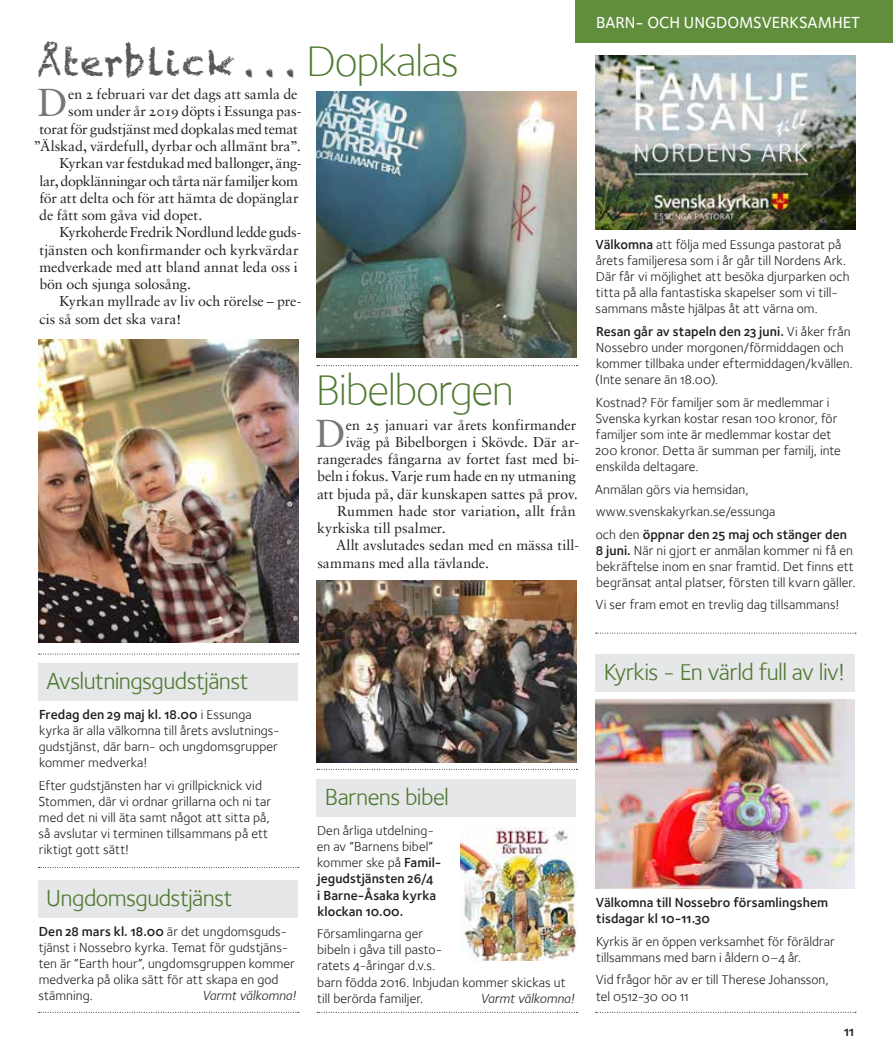
<style>
.page{position:relative;width:893px;height:1063px;background:#fff}
.page>*{position:absolute;margin:0;border:0;box-sizing:border-box;transform-origin:0 0}
.t1{font:45px "Foundry Sterling Light OSF";letter-spacing:-.03em;color:#507931}
.t2{font:39px "Sabon";color:#76787b}
.t3{font:36px "Chalkduster";letter-spacing:.04em;color:#57585a}
.t4{font:24px "Foundry Sterling Book OSF";letter-spacing:-.025em;color:#507931}
.t5{font:500 16.5px "Foundry Sterling";color:#fff}
.t6{font:14.25px "Sabon Roman Os F";letter-spacing:-.01em;color:#231f20}
.t7{font:13.5px/16px "Foundry Sterling Book OSF";letter-spacing:.005em;color:#231f20}
.t8{font:13.5px/16px "Foundry Sterling Demi OSF";letter-spacing:.005em;color:#231f20}
.t9{font:13.5px "Foundry Sterling Book Italic OSF";color:#231f20}
.s1{font-family:"Foundry Sterling Demi OSF"}
.s2{font-family:"Foundry Sterling Book OSF"}
</style>
<div class="page">
<div style="left:575px;top:0;width:318px;height:43px;background:#618e3d"></div>
<div style="left:316px;top:780px;width:260px;height:37px;background:#e6e7e9"></div>
<div style="left:595px;top:654px;width:260px;height:38px;background:#e6e7e9"></div>
<div style="left:38px;top:664px;width:260px;height:37px;background:#e6e7e9"></div>
<div style="left:38px;top:880px;width:260px;height:38px;background:#e6e7e9"></div>
<img style="left:461px;top:828px;width:116px;height:133px">
<img style="left:316px;top:580px;width:260px;height:183px">
<img style="left:39px;top:340px;width:260px;height:302px">
<img style="left:316px;top:92px;width:260px;height:266px">
<img style="left:595px;top:55px;width:260px;height:174px">
<img style="left:595px;top:699px;width:260px;height:190px">
<svg style="left:596px;top:1012px;width:260px;height:1px"></svg>
<svg style="left:317px;top:1012px;width:260px;height:1px"></svg>
<svg style="left:317px;top:769px;width:260px;height:1px"></svg>
<svg style="left:317px;top:365px;width:260px;height:1px"></svg>
<svg style="left:39px;top:1012px;width:260px;height:1px"></svg>
<svg style="left:39px;top:867px;width:260px;height:1px"></svg>
<svg style="left:39px;top:654px;width:260px;height:1px"></svg>
<svg style="left:596px;top:633px;width:260px;height:1px"></svg>
<h3 class="t3" style="left:38px;top:42px;width:259px">Återblick . . .</h3>
<h2 class="t2" style="left:38px;top:80px;width:32px">D</h2>
<p class="t6" style="left:68px;top:86px;width:231px">en 2 februari var det dags att samla de</p>
<p class="t6" style="left:68px;top:103px;width:235px">som under år 2019 döpts i Essunga pas-</p>
<p class="t6" style="left:40px;top:120px;width:260px">torat för gudstjänst med dopkalas med temat</p>
<p class="t6" style="left:34px;top:138px;width:269px">”Älskad, värdefull, dyrbar och allmänt bra”.</p>
<p class="t6" style="left:59px;top:155px;width:244px">Kyrkan var festdukad med ballonger, äng-</p>
<p class="t6" style="left:39px;top:172px;width:260px">lar, dopklänningar och tårta när familjer kom</p>
<p class="t6" style="left:39px;top:189px;width:261px">för att delta och för att hämta de dopänglar</p>
<p class="t6" style="left:39px;top:207px;width:165px">de fått som gåva vid dopet.</p>
<p class="t6" style="left:59px;top:224px;width:244px">Kyrkoherde Fredrik Nordlund ledde guds-</p>
<p class="t6" style="left:40px;top:241px;width:260px">tjänsten och konfirmander och kyrkvärdar</p>
<p class="t6" style="left:40px;top:258px;width:260px">medverkade med att bland annat leda oss i</p>
<p class="t6" style="left:39px;top:276px;width:153px">bön och sjunga solosång.</p>
<p class="t6" style="left:59px;top:293px;width:244px">Kyrkan myllrade av liv och rörelse – pre-</p>
<p class="t6" style="left:39px;top:310px;width:143px">cis så som det ska vara!</p>
<h1 class="t1" style="left:306px;top:35px;width:155px">Dopkalas</h1>
<h1 class="t1" style="left:316px;top:364px;width:200px">Bibelborgen</h1>
<h2 class="t2" style="left:315px;top:410px;width:32px">D</h2>
<p class="t6" style="left:346px;top:416px;width:232px">en 25 januari var årets konfirmander</p>
<p class="t6" style="left:346px;top:433px;width:235px">iväg på Bibelborgen i Skövde. Där ar-</p>
<p class="t6" style="left:317px;top:451px;width:264px">rangerades fångarna av fortet fast med bi-</p>
<p class="t6" style="left:317px;top:468px;width:260px">beln i fokus. Varje rum hade en ny utmaning</p>
<p class="t6" style="left:317px;top:485px;width:262px">att bjuda på, där kunskapen sattes på prov.</p>
<p class="t6" style="left:337px;top:502px;width:240px">Rummen hade stor variation, allt från</p>
<p class="t6" style="left:317px;top:520px;width:130px">kyrkiska till psalmer.</p>
<p class="t6" style="left:336px;top:537px;width:245px">Allt avslutades sedan med en mässa till-</p>
<p class="t6" style="left:317px;top:554px;width:173px">sammans med alla tävlande.</p>
<p class="t5" style="left:596px;top:13px;width:265px">BARN- OCH UNGDOMSVERKSAMHET</p>
<p class="t7" style="left:596px;top:236px;width:256px"><span class="s1">Välkomna</span> att följa med Essunga pastorat på årets familjeresa som i år går till Nordens Ark.<br>Där får vi möjlighet att besöka djurparken och titta på alla fantastiska skapelser som vi till&shy;sammans måste hjälpas åt att värna om.</p>
<p class="t8" style="left:596px;top:323px;width:256px">Resan går av stapeln den 23 juni. <span class="s2">Vi åker från</span></p>
<p class="t7" style="left:595px;top:339px;width:259px">Nossebro under morgonen/förmiddagen och kommer tillbaka under eftermiddagen/kvällen. (Inte senare än 18.00).</p>
<p class="t7" style="left:595px;top:394px;width:247px">Kostnad? För familjer som är medlemmar i Svenska kyrkan kostar resan 100 kronor, för familjer som inte är medlemmar kostar det 200 kronor. Detta är summan per familj, inte enskilda deltagare.</p>
<p class="t7" style="left:595px;top:478px;width:182px;line-height:22.5px">Anmälan görs via hemsidan, www.svenskakyrkan.se/essunga</p>
<p class="t8" style="left:596px;top:526px;width:253px"><span class="s2">och den</span> öppnar den 25 maj och stänger den</p>
<p class="t7" style="left:596px;top:542px;width:261px"><span class="s1">8 juni.</span> När ni gjort er anmälan kommer ni få en bekräftelse inom en snar framtid. Det finns ett begränsat antal platser, försten till kvarn gäller.</p>
<p class="t7" style="left:595px;top:597px;width:245px">Vi ser fram emot en trevlig dag tillsammans!</p>
<h3 class="t4" style="left:47px;top:667px;width:204px">Avslutningsgudstjänst</h3>
<p class="t8" style="left:39px;top:706px;width:214px">Fredag den 29 maj kl. 18.00 <span class="s2">i Essunga</span></p>
<p class="t7" style="left:39px;top:723px;width:243px">kyrka är alla välkomna till årets avslutnings&shy;gudstjänst, där barn- och ungdomsgrupper kommer medverka!</p>
<p class="t7" style="left:39px;top:777px;width:234px">Efter gudstjänsten har vi grillpicknick vid Stommen, där vi ordnar grillarna och ni tar med det ni vill äta samt något att sitta på, så avslutar vi terminen tillsammans på ett riktigt gott sätt!</p>
<h3 class="t4" style="left:46px;top:884px;width:188px">Ungdomsgudstjänst</h3>
<p class="t8" style="left:39px;top:923px;width:250px">Den 28 mars kl. 18.00 <span class="s2">är det ungdomsguds-</span></p>
<p class="t7" style="left:38px;top:939px;width:258px">tjänst i Nossebro kyrka. Temat för gudstjäns&shy;ten är ”Earth hour”, ungdomsgruppen kommer medverka på olika sätt för att skapa en god stämning.</p>
<p class="t9" style="left:202px;top:988px;width:95px">Varmt välkomna!</p>
<h3 class="t4" style="left:325px;top:783px;width:126px">Barnens bibel</h3>
<p class="t7" style="left:317px;top:823px;width:126px">Den årliga utdelning&shy;en av ”Barnens bibel” kommer ske på <span class="s1">Famil-</span></p>
<p class="t8" style="left:317px;top:871px;width:120px">jegudstjänsten 26/4 i Barne-Åsaka kyrka klockan 10.00.</p>
<p class="t7" style="left:317px;top:926px;width:250px">Församlingarna ger<br>bibeln i gåva till pasto-<br>ratets 4-åringar d.v.s.<br>barn födda 2016. Inbjudan kommer skickas ut till berörda familjer.</p>
<p class="t9" style="left:480px;top:990px;width:95px">Varmt välkomna!</p>
<h3 class="t4" style="left:604px;top:658px;width:243px">Kyrkis - En värld full av liv!</h3>
<p class="t8" style="left:596px;top:894px;width:234px">Välkomna till Nossebro församlingshem tisdagar kl 10-11.30</p>
<p class="t7" style="left:596px;top:933px;width:240px">Kyrkis är en öppen verksamhet för föräldrar tillsammans med barn i åldern 0–4 år.</p>
<p class="t7" style="left:596px;top:972px;width:234px">Vid frågor hör av er till Therese Johansson, tel 0512-30 00 11</p>
<p class="t8" style="left:844px;top:1023px;width:11px">11</p>
</div>
